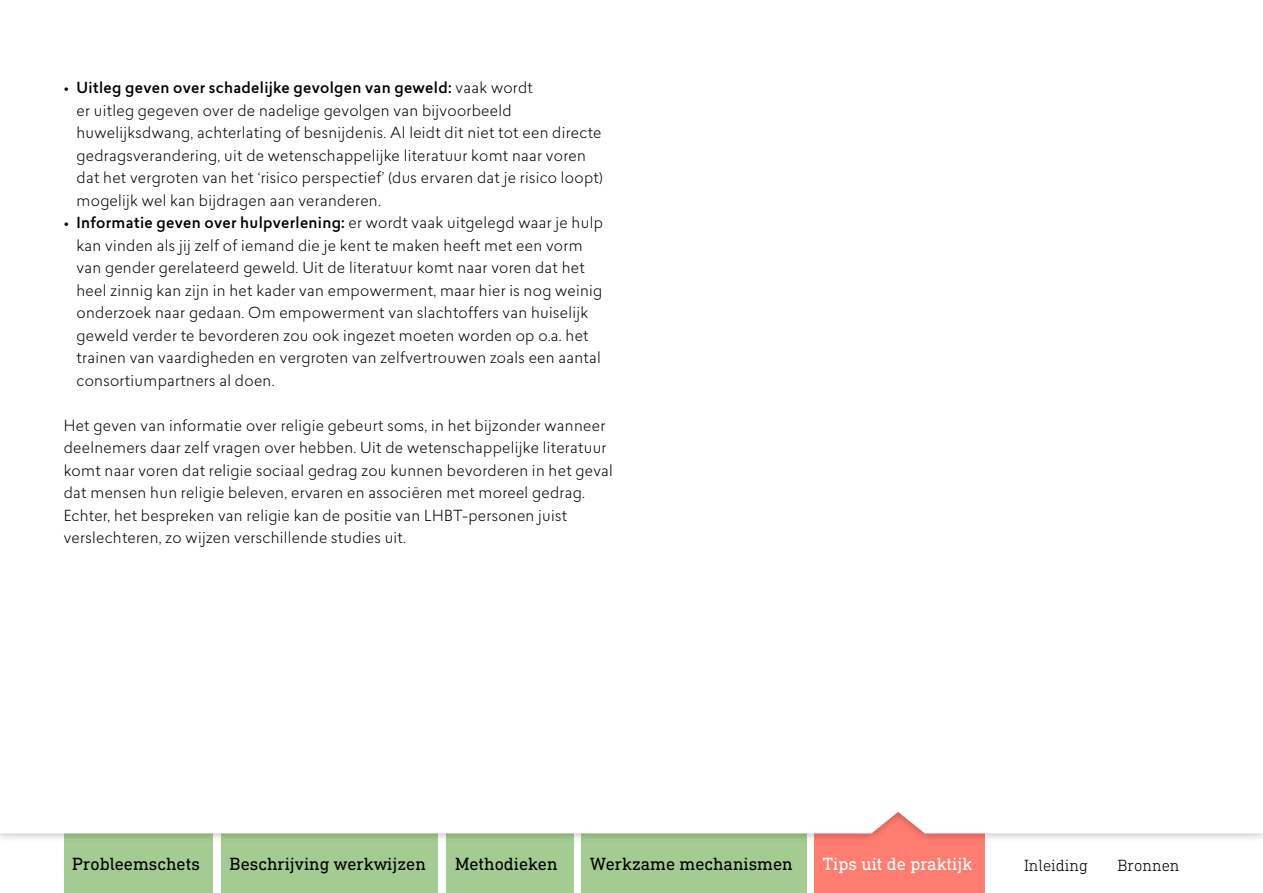
<style>
.page{position:relative;width:1263px;height:893px;background:#fff}
.page>*{position:absolute;margin:0;border:0;box-sizing:border-box;transform-origin:0 0}
.t1{font:18px "DIN Next Slab Pro";color:#000}
.t2{font:18px "DIN Next Slab Pro";color:#fff}
.t3{font:300 16.5px "DIN Next Slab Pro";color:#000}
.brood{font:300 15px/22.5px "Lasiver";letter-spacing:.02em;color:#000}
.s1{font-weight:500}
</style>
<div class="page">
<div style="left:64px;top:808px;width:149px;height:85px;background:#a4cc92"></div>
<div style="left:814px;top:804px;width:170px;height:89px;background:#ff7c70"></div>
<div style="left:581px;top:804px;width:226px;height:89px;background:#a4cc92"></div>
<div style="left:446px;top:804px;width:128px;height:89px;background:#a4cc92"></div>
<div style="left:221px;top:808px;width:217px;height:85px;background:#a4cc92"></div>
<div style="left:64px;top:804px;width:920px;height:29px;background:#fff"></div>
<p class="brood" style="left:77px;top:76px;width:528px;text-indent:-13px">• <span class="s1">Uitleg geven over schadelijke gevolgen van geweld:</span> vaak wordt<br>er uitleg gegeven over de nadelige gevolgen van bijvoorbeeld huwelijksdwang, achterlating of besnijdenis. Al leidt dit niet tot een directe gedragsverandering, uit de wetenschappelijke literatuur komt naar voren dat het vergroten van het ‘risico perspectief’ (dus ervaren dat je risico loopt) mogelijk wel kan bijdragen aan veranderen.</p>
<p class="brood" style="left:77px;top:211px;width:528px;text-indent:-13px">• <span class="s1">Informatie geven over hulpverlening:</span> er wordt vaak uitgelegd waar je hulp kan vinden als jij zelf of iemand die je kent te maken heeft met een vorm van gender gerelateerd geweld. Uit de literatuur komt naar voren dat het heel zinnig kan zijn in het kader van empowerment, maar hier is nog weinig onderzoek naar gedaan. Om empowerment van slachtoffers van huiselijk geweld verder te bevorderen zou ook ingezet moeten worden op o.a. het trainen van vaardigheden en vergroten van zelfvertrouwen zoals een aantal consortiumpartners al doen.</p>
<p class="brood" style="left:64px;top:413px;width:551px">Het geven van informatie over religie gebeurt soms, in het bijzonder wanneer deelnemers daar zelf vragen over hebben. Uit de wetenschappelijke literatuur komt naar voren dat religie sociaal gedrag zou kunnen bevorderen in het geval dat mensen hun religie beleven, ervaren en associëren met moreel gedrag.<br>Echter, het bespreken van religie kan de positie van LHBT-personen juist verslechteren, zo wijzen verschillende studies uit.</p>
<p class="t1" style="left:72px;top:853px;width:129px">Probleemschets</p>
<p class="t1" style="left:230px;top:853px;width:198px">Beschrijving werkwijzen</p>
<p class="t1" style="left:455px;top:853px;width:104px">Methodieken</p>
<p class="t1" style="left:590px;top:853px;width:204px">Werkzame mechanismen</p>
<p class="t2" style="left:823px;top:853px;width:151px">Tips uit de praktijk</p>
<p class="t3" style="left:1024px;top:856px;width:66px">Inleiding</p>
<p class="t3" style="left:1117px;top:856px;width:63px">Bronnen</p>
</div>
